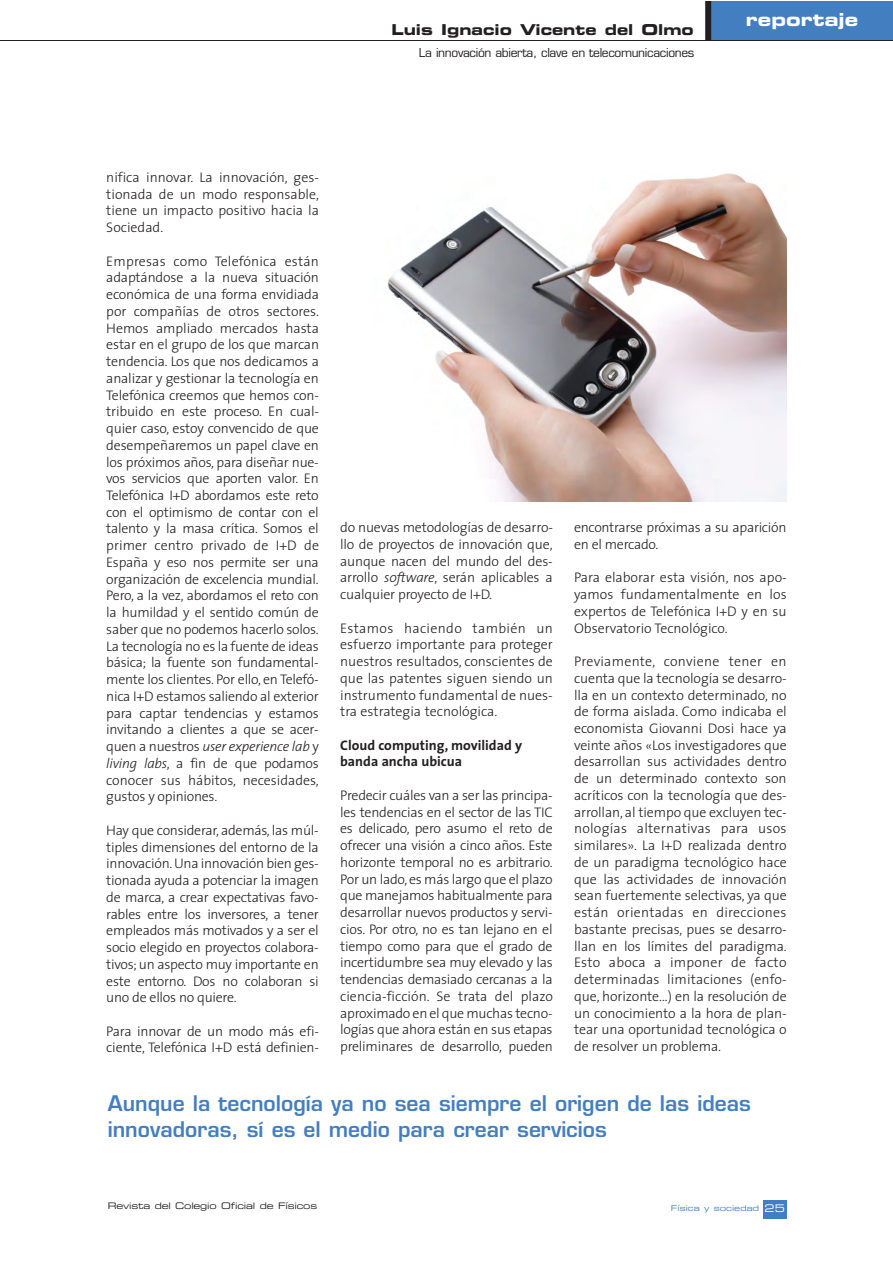
<style>
.page{position:relative;width:893px;height:1263px;background:#fff}
.page>*{position:absolute;margin:0;border:0;box-sizing:border-box;transform-origin:0 0}
.t1{font:600 21px/25.2px "Eurostile";color:#437ec1}
.t2{font:18px "Eurostile Bold Extended Two";color:#fff}
.t3{font:15px "Eurostile Bold Extended Two";color:#231f20}
.t4{font:300 13.95px/16.8px "The Sans";letter-spacing:-.01em;color:#231f20;text-align:justify}
.t5{font:700 13.95px/16.8px "The Sans";color:#231f20}
.t6{font:12px "Eurostile";letter-spacing:-.03em;color:#231f20}
.t7{font:10.5px "Eurostile Extended Two";color:#fff}
.t8{font:9px "Eurostile Extended Two";letter-spacing:-.02em;color:#231f20}
.t9{font:7.95px "Eurostile Extended Two";color:#437ec1}
.s1{font-style:italic}
</style>
<div class="page">
<div style="left:763px;top:1200px;width:24px;height:19px;background:#437ec1"></div>
<div style="left:708px;top:1px;width:184px;height:40px;background:#437ec1"></div>
<hr style="left:0;top:40px;width:892px;height:1px;background:#231f20">
<div style="left:705px;top:1px;width:6px;height:40px;background:#231f20"></div>
<img style="left:388px;top:173px;width:399px;height:328px">
<p class="t3" style="left:392px;top:25px;width:304px">Luis Ignacio Vicente del Olmo</p>
<p class="t6" style="left:419px;top:48px;width:277px">La innovación abierta, clave en telecomunicaciones</p>
<p class="t2" style="left:746px;top:13px;width:114px">reportaje</p>
<p class="t4" style="left:106px;top:170px;width:214px">nifica innovar. La innovación, ges&shy;tionada de un modo responsable, tiene un impacto positivo hacia la Sociedad.</p>
<p class="t4" style="left:106px;top:254px;width:214px">Empresas como Telefónica están adaptándose a la nueva situación económica de una forma envidiada por compañías de otros sectores.<br>Hemos ampliado mercados hasta estar en el grupo de los que marcan tendencia. Los que nos dedicamos a analizar y gestionar la tecnología en Telefónica creemos que hemos con&shy;tribuido en este proceso. En cual&shy;quier caso, estoy convencido de que desempeñaremos un papel clave en los próximos años, para diseñar nue&shy;vos servicios que aporten valor. En Telefónica I+D abordamos este reto con el optimismo de contar con el talento y la masa crítica. Somos el primer centro privado de I+D de España y eso nos permite ser una organización de excelencia mundial.<br>Pero, a la vez, abordamos el reto con la humildad y el sentido común de saber que no podemos hacerlo solos.<br>La tecnología no es la fuente de ideas básica; la fuente son fundamental&shy;mente los clientes. Por ello, en Telefó&shy;nica I+D estamos saliendo al exterior para captar tendencias y estamos invitando a clientes a que se acer&shy;quen a nuestros <span class="s1">user experience lab</span> y <span class="s1">living labs</span>, a fin de que podamos conocer sus hábitos, necesidades, gustos y opiniones.</p>
<p class="t4" style="left:106px;top:823px;width:214px">Hay que considerar, además, las múl&shy;tiples dimensiones del entorno de la innovación. Una innovación bien ges&shy;tionada ayuda a potenciar la imagen de marca, a crear expectativas favo&shy;rables entre los inversores, a tener empleados más motivados y a ser el socio elegido en proyectos colabora&shy;tivos; un aspecto muy importante en este entorno. Dos no colaboran si uno de ellos no quiere.</p>
<p class="t4" style="left:106px;top:1024px;width:214px">Para innovar de un modo más efi&shy;ciente, Telefónica I+D está definien-</p>
<p class="t4" style="left:340px;top:520px;width:214px">do nuevas metodologías de desarro&shy;llo de proyectos de innovación que, aunque nacen del mundo del des&shy;arrollo <span class="s1">software</span>, serán aplicables a cualquier proyecto de I+D.</p>
<p class="t4" style="left:340px;top:621px;width:214px">Estamos haciendo también un esfuerzo importante para proteger nuestros resultados, conscientes de que las patentes siguen siendo un instrumento fundamental de nues&shy;tra estrategia tecnológica.</p>
<p class="t5" style="left:340px;top:738px;width:183px">Cloud computing, movilidad y banda ancha ubicua</p>
<p class="t4" style="left:340px;top:788px;width:214px">Predecir cuáles van a ser las principa&shy;les tendencias en el sector de las TIC es delicado, pero asumo el reto de ofrecer una visión a cinco años. Este horizonte temporal no es arbitrario.<br>Por un lado, es más largo que el plazo que manejamos habitualmente para desarrollar nuevos productos y servi&shy;cios. Por otro, no es tan lejano en el tiempo como para que el grado de incertidumbre sea muy elevado y las tendencias demasiado cercanas a la ciencia-ficción. Se trata del plazo aproximado en el que muchas tecno&shy;logías que ahora están en sus etapas preliminares de desarrollo, pueden</p>
<p class="t4" style="left:574px;top:520px;width:214px">encontrarse próximas a su aparición en el mercado.</p>
<p class="t4" style="left:574px;top:571px;width:214px">Para elaborar esta visión, nos apo&shy;yamos fundamentalmente en los expertos de Telefónica I+D y en su Observatorio Tecnológico.</p>
<p class="t4" style="left:574px;top:654px;width:214px">Previamente, conviene tener en cuenta que la tecnología se desarro&shy;lla en un contexto determinado, no de forma aislada. Como indicaba el economista Giovanni Dosi hace ya veinte años «Los investigadores que desarrollan sus actividades dentro de un determinado contexto son acríticos con la tecnología que des&shy;arrollan, al tiempo que excluyen tec&shy;nologías alternativas para usos similares». La I+D realizada dentro de un paradigma tecnológico hace que las actividades de innovación sean fuertemente selectivas, ya que están orientadas en direcciones bastante precisas, pues se desarro&shy;llan en los límites del paradigma.<br>Esto aboca a imponer de facto determinadas limitaciones (enfo&shy;que, horizonte...) en la resolución de un conocimiento a la hora de plan&shy;tear una oportunidad tecnológica o de resolver un problema.</p>
<p class="t1" style="left:108px;top:1093px;width:644px">Aunque la tecnología ya no sea siempre el origen de las ideas innovadoras, sí es el medio para crear servicios</p>
<p class="t8" style="left:108px;top:1202px;width:211px">Revista del Colegio Oficial de Físicos</p>
<p class="t7" style="left:765px;top:1204px;width:22px">25</p>
<p class="t9" style="left:671px;top:1206px;width:90px">Física y sociedad</p>
</div>
